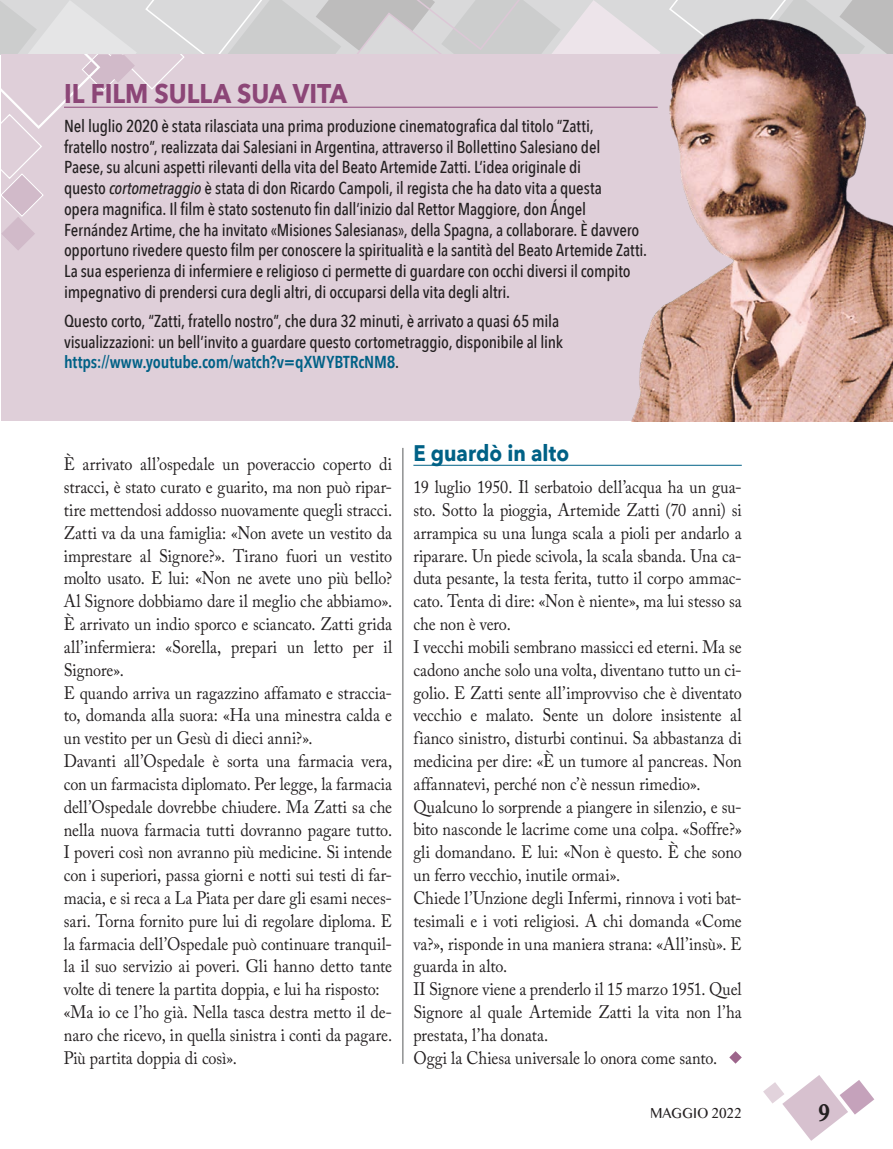
<style>
.page{position:relative;width:893px;height:1149px;background:#fff}
.page>*{position:absolute;margin:0;border:0;box-sizing:border-box;transform-origin:0 0}
.t1{font:700 27px "Avenir Next";color:#8c4677;scale:.9 1}
.t2{font:700 22.5px "Avenir Next";color:#006186;scale:.9 1}
.t3{font:700 22.5px "Bangla MN";color:#231f20;scale:.8 1}
.t4{font:18px/22.8px "Adobe Caslon Pro";letter-spacing:-.005em;color:#231f20;scale:.9 1}
.t5{font:500 17.25px/20.7px "Avenir Next Condensed";letter-spacing:-.01em;color:#231f20}
.t6{font:13.5px "Bangla MN";color:#231f20;scale:.9 1}
.s1{font-style:italic}
.s2{font-weight:600;color:#006186}
</style>
<div class="page">
<svg style="left:763px;top:1075px;width:111px;height:65px"></svg>
<hr style="left:403px;top:448px;width:1px;height:615px;background:#57585a">
<div style="left:1px;top:54px;width:892px;height:367px;background:#dfcfd9"></div>
<svg style="left:0;top:0;width:619px;height:250px"></svg>
<hr style="left:64px;top:107px;width:594px;height:1px;background:#8c4677">
<img style="left:619px;top:0;width:274px;height:421px">
<hr style="left:413px;top:465px;width:329px;height:1px;background:#006186">
<svg style="left:729px;top:1051px;width:13px;height:12px"></svg>
<h1 class="t1" style="left:64px;top:70px;width:317px">IL FILM SULLA SUA VITA</h1>
<p class="t5" style="left:64px;top:115px;width:585px">Nel luglio 2020 è stata rilasciata una prima produzione cinematografica dal titolo “Zatti,<br>fratello nostro”, realizzata dai Salesiani in Argentina, attraverso il Bollettino Salesiano del<br>Paese, su alcuni aspetti rilevanti della vita del Beato Artemide Zatti. L’idea originale di<br>questo <span class="s1">cortometraggio</span> è stata di don Ricardo Campoli, il regista che ha dato vita a questa<br>opera magnifica. Il film è stato sostenuto fin dall’inizio dal Rettor Maggiore, don Ángel Fernández Artime, che ha invitato «Misiones Salesianas», della Spagna, a collaborare. È davvero opportuno rivedere questo film per conoscere la spiritualità e la santità del Beato Artemide Zatti.<br>La sua esperienza di infermiere e religioso ci permette di guardare con occhi diversi il compito impegnativo di prendersi cura degli altri, di occuparsi della vita degli altri.</p>
<p class="t5" style="left:64px;top:310px;width:501px">Questo corto, “Zatti, fratello nostro”, che dura 32 minuti, è arrivato a quasi 65 mila visualizzazioni: un bell’invito a guardare questo cortometraggio, disponibile al link <span class="s2">https://www.youtube.com/watch?v=qXWYBTRcNM8</span>.</p>
<p class="t4" style="left:64px;top:452px;width:366px">È arrivato all’ospedale un poveraccio coperto di stracci, è stato curato e guarito, ma non può ripar&shy;tire mettendosi addosso nuovamente quegli stracci.<br>Zatti va da una famiglia: «Non avete un vestito da imprestare al Signore?». Tirano fuori un vestito molto usato. E lui: «Non ne avete uno più bello?<br>Al Signore dobbiamo dare il meglio che abbiamo».<br>È arrivato un indio sporco e sciancato. Zatti grida all’infermiera: «Sorella, prepari un letto per il Signore».<br>E quando arriva un ragazzino affamato e straccia&shy;to, domanda alla suora: «Ha una minestra calda e un vestito per un Gesù di dieci anni?».<br>Davanti all’Ospedale è sorta una farmacia vera, con un farmacista diplomato. Per legge, la farmacia dell’Ospedale dovrebbe chiudere. Ma Zatti sa che nella nuova farmacia tutti dovranno pagare tutto.<br>I poveri così non avranno più medicine. Si intende con i superiori, passa giorni e notti sui testi di far&shy;macia, e si reca a La Piata per dare gli esami neces&shy;sari. Torna fornito pure lui di regolare diploma. E la farmacia dell’Ospedale può continuare tranquil&shy;la il suo servizio ai poveri. Gli hanno detto tante volte di tenere la partita doppia, e lui ha risposto: «Ma io ce l’ho già. Nella tasca destra metto il de&shy;naro che ricevo, in quella sinistra i conti da pagare.<br>Più partita doppia di così».</p>
<p class="t2" style="left:413px;top:433px;width:174px">E guardò in alto</p>
<p class="t4" style="left:413px;top:475px;width:366px">19 luglio 1950. Il serbatoio dell’acqua ha un gua&shy;sto. Sotto la pioggia, Artemide Zatti (70 anni) si arrampica su una lunga scala a pioli per andarlo a riparare. Un piede scivola, la scala sbanda. Una ca&shy;duta pesante, la testa ferita, tutto il corpo ammac&shy;cato. Tenta di dire: «Non è niente», ma lui stesso sa che non è vero.<br>I vecchi mobili sembrano massicci ed eterni. Ma se cadono anche solo una volta, diventano tutto un ci&shy;golio. E Zatti sente all’improvviso che è diventato vecchio e malato. Sente un dolore insistente al fianco sinistro, disturbi continui. Sa abbastanza di medicina per dire: «È un tumore al pancreas. Non affannatevi, perché non c’è nessun rimedio».<br>Qualcuno lo sorprende a piangere in silenzio, e su&shy;bito nasconde le lacrime come una colpa. «Soffre?» gli domandano. E lui: «Non è questo. È che sono un ferro vecchio, inutile ormai».<br>Chiede l’Unzione degli Infermi, rinnova i voti bat&shy;tesimali e i voti religiosi. A chi domanda «Come va?», risponde in una maniera strana: «All’insù». E guarda in alto.<br>II Signore viene a prenderlo il 15 marzo 1951. Quel Signore al quale Artemide Zatti la vita non l’ha prestata, l’ha donata.<br>Oggi la Chiesa universale lo onora come santo.</p>
<p class="t6" style="left:650px;top:1103px;width:103px">MAGGIO 2022</p>
<p class="t3" style="left:818px;top:1099px;width:16px">9</p>
</div>
